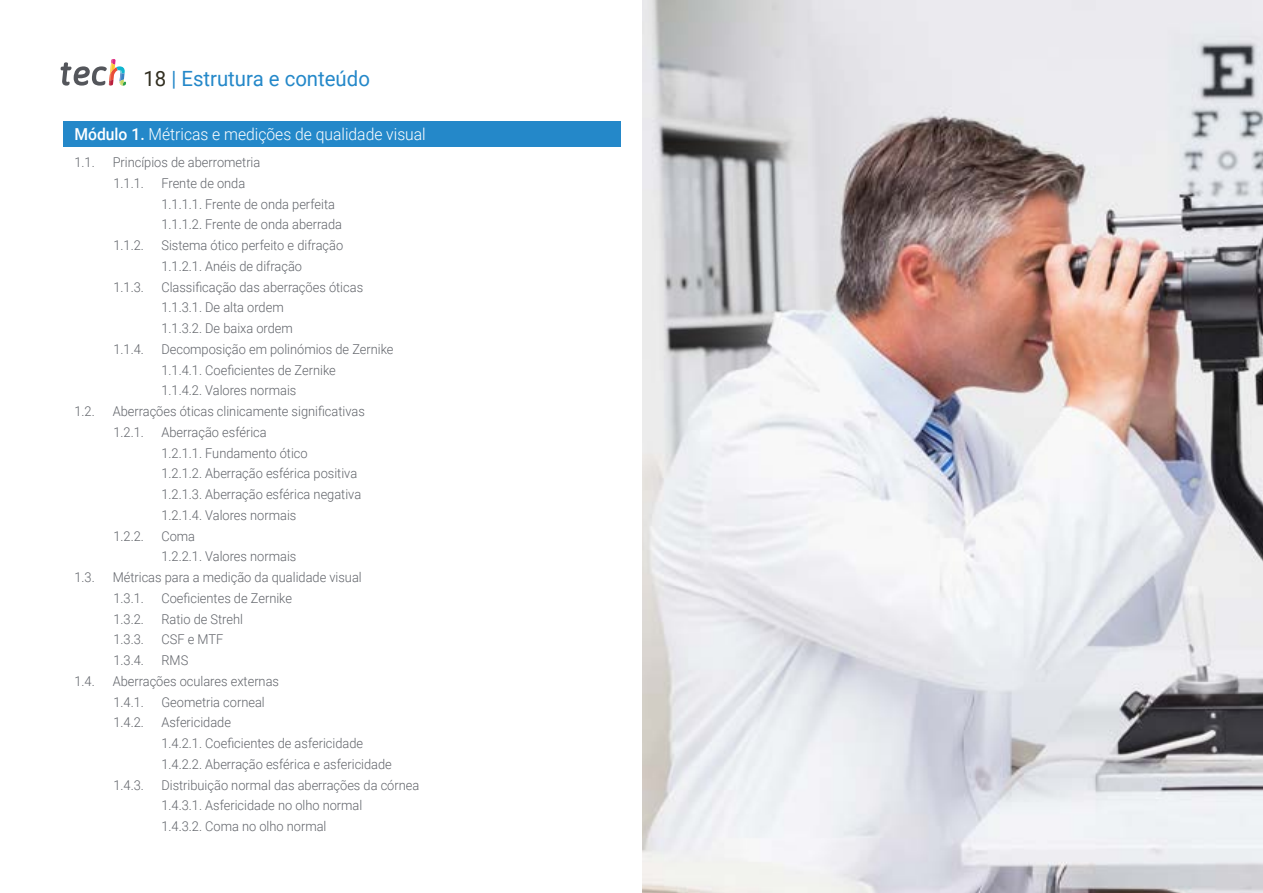
<style>
.page{position:relative;width:1263px;height:893px;background:#fff}
.page>*{position:absolute;margin:0;border:0;box-sizing:border-box;transform-origin:0 0}
.t1{font:21px "Roboto";color:#2488c9}
.t2{font:300 16.5px "Roboto";color:#fff;scale:.95 1}
.t3{font:300 13.5px/20.7px "Roboto";color:#61646a;scale:.95 1}
.s1{color:#312e20}
.s2{font-weight:500}
</style>
<div class="page">
<div style="left:63px;top:121px;width:558px;height:25px;background:#2488c9"></div>
<svg style="left:61px;top:59px;width:65px;height:27px"></svg>
<img style="left:642px;top:0;width:621px;height:893px">
<h1 class="t1" style="left:144px;top:63px;width:228px"><span class="s1">18</span> | Estrutura e conteúdo</h1>
<p class="t2" style="left:74px;top:123px;width:371px"><span class="s2">Módulo 1.</span> Métricas e medições de qualidade visual</p>
<p class="t3" style="left:74px;top:151px;width:23px">1.1.</p>
<p class="t3" style="left:113px;top:151px;width:157px">Princípios de aberrometria<br>1.1.1.</p>
<p class="t3" style="left:161px;top:172px;width:192px">Frente de onda<br>1.1.1.1. Frente de onda perfeita<br>1.1.1.2. Frente de onda aberrada</p>
<p class="t3" style="left:113px;top:234px;width:34px">1.1.2.</p>
<p class="t3" style="left:161px;top:234px;width:193px">Sistema ótico perfeito e difração<br>1.1.2.1. Anéis de difração</p>
<p class="t3" style="left:113px;top:276px;width:34px">1.1.3.</p>
<p class="t3" style="left:161px;top:276px;width:214px">Classificação das aberrações óticas<br>1.1.3.1. De alta ordem<br>1.1.3.2. De baixa ordem</p>
<p class="t3" style="left:113px;top:338px;width:34px">1.1.4.</p>
<p class="t3" style="left:161px;top:338px;width:246px">Decomposição em polinómios de Zernike<br>1.1.4.1. Coeficientes de Zernike<br>1.1.4.2. Valores normais</p>
<p class="t3" style="left:74px;top:400px;width:23px">1.2.</p>
<p class="t3" style="left:113px;top:400px;width:267px">Aberrações óticas clinicamente significativas<br>1.2.1.</p>
<p class="t3" style="left:161px;top:421px;width:212px">Aberração esférica<br>1.2.1.1. Fundamento ótico<br>1.2.1.2. Aberração esférica positiva<br>1.2.1.3. Aberração esférica negativa<br>1.2.1.4. Valores normais</p>
<p class="t3" style="left:113px;top:525px;width:34px">1.2.2.</p>
<p class="t3" style="left:161px;top:525px;width:144px">Coma<br>1.2.2.1. Valores normais</p>
<p class="t3" style="left:74px;top:566px;width:23px">1.3.</p>
<p class="t3" style="left:113px;top:566px;width:264px">Métricas para a medição da qualidade visual<br>1.3.1.</p>
<p class="t3" style="left:161px;top:587px;width:139px">Coeficientes de Zernike</p>
<p class="t3" style="left:113px;top:608px;width:34px">1.3.2.</p>
<p class="t3" style="left:161px;top:608px;width:87px">Ratio de Strehl</p>
<p class="t3" style="left:113px;top:629px;width:34px">1.3.3.</p>
<p class="t3" style="left:161px;top:629px;width:67px">CSF e MTF</p>
<p class="t3" style="left:113px;top:649px;width:34px">1.3.4.</p>
<p class="t3" style="left:161px;top:649px;width:30px">RMS</p>
<p class="t3" style="left:74px;top:670px;width:23px">1.4.</p>
<p class="t3" style="left:113px;top:670px;width:177px">Aberrações oculares externas<br>1.4.1.</p>
<p class="t3" style="left:161px;top:691px;width:110px">Geometria corneal</p>
<p class="t3" style="left:113px;top:712px;width:34px">1.4.2.</p>
<p class="t3" style="left:161px;top:712px;width:244px">Asfericidade<br>1.4.2.1. Coeficientes de asfericidade<br>1.4.2.2. Aberração esférica e asfericidade</p>
<p class="t3" style="left:113px;top:774px;width:34px">1.4.3.</p>
<p class="t3" style="left:161px;top:774px;width:273px">Distribuição normal das aberrações da córnea<br>1.4.3.1. Asfericidade no olho normal<br>1.4.3.2. Coma no olho normal</p>
</div>
